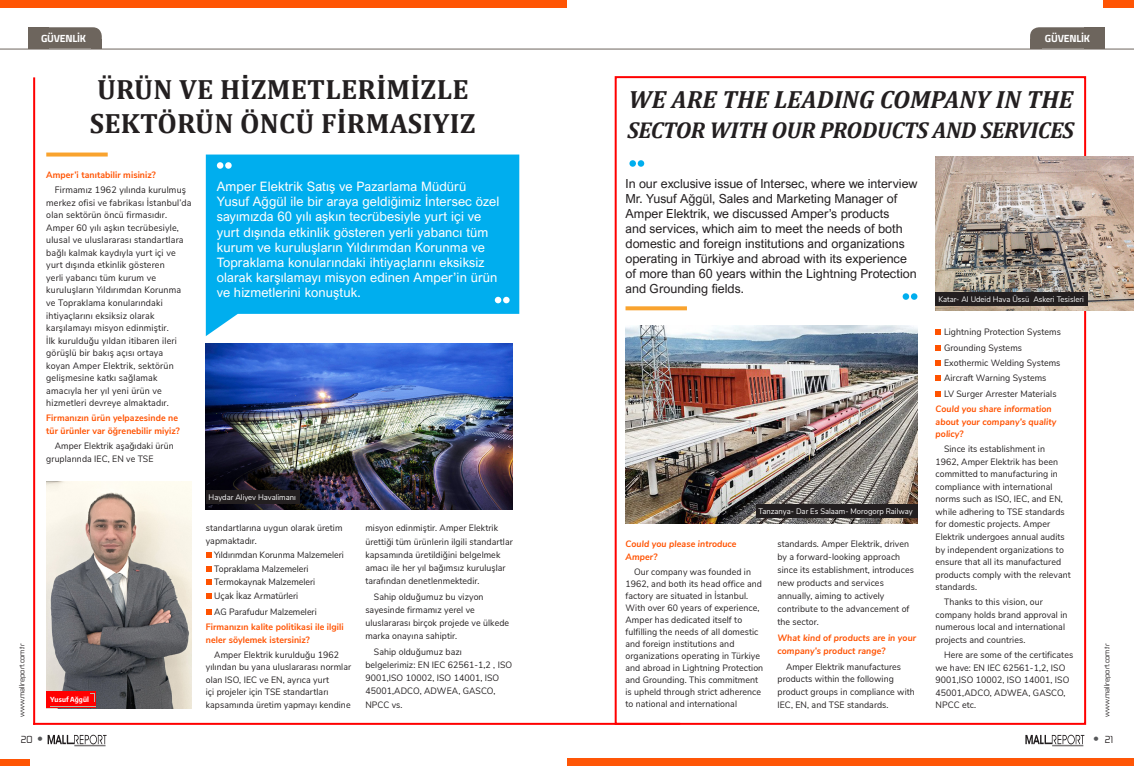
<style>
.page{position:relative;width:1134px;height:766px;background:#fff}
.page>*{position:absolute;margin:0;border:0;box-sizing:border-box;transform-origin:0 0}
.t1{font:700 28px/34px "Cambria";letter-spacing:.01em;color:#231f20}
.t2{font:italic 700 25px "Cambria";color:#231f20}
.t3{font:italic 700 23px "Cambria";letter-spacing:-.02em;color:#231f20}
.t4{font:13px/15px "Arial Nova";letter-spacing:.01em;color:#fff}
.t5{font:12.5px/15px "Arial Nova";color:#231f20}
.t6{font:700 10.4px "Titillium Web";letter-spacing:-.02em;color:#fff}
.t7{font:9.5px "Zekton Rg";color:#231f20}
.t8{font:9.3px/12.5px "Nunito Sans";letter-spacing:.02em;color:#231f20;scale:.95 1}
.t9{font:9.2px/12.5px "Nunito Sans";letter-spacing:.01em;color:#231f20;scale:.95 1}
.t10{font:700 9.2px/12.5px "Nunito Sans";letter-spacing:.01em;color:#ff5200;scale:.95 1}
.t11{font:italic 700 9.2px/12.5px "Nunito Sans";letter-spacing:.01em;color:#ff5200;scale:.95 1}
.t12{font:8px "Nunito Sans";color:#fff;scale:.95 1}
.t13{font:7px "Zekton Rg";color:#231f20}
.t14{font:700 7px "Encode Sans Condensed";letter-spacing:.02em;color:#fff}
.s1{font-family:"Helvetica Neue";font-weight:500;font-stretch:condensed;font-size:12px;color:#57585a}
</style>
<div class="page">
<div style="left:1030px;top:27px;width:75px;height:22px;background:#6d655d;border-radius:9px"></div>
<div style="left:1084px;top:27px;width:21px;height:22px;background:#6d655d"></div>
<div style="left:1030px;top:39px;width:11px;height:10px;background:#6d655d"></div>
<hr style="left:567px;top:49px;width:567px;height:1px;background:#6d655d">
<svg style="left:1025px;top:734px;width:59px;height:12px"></svg>
<div style="left:28px;top:27px;width:21px;height:22px;background:#6d655d"></div>
<div style="left:91px;top:39px;width:11px;height:10px;background:#6d655d"></div>
<hr style="left:0;top:49px;width:567px;height:1px;background:#6d655d">
<div style="left:28px;top:27px;width:74px;height:22px;background:#6d655d;border-radius:9px"></div>
<svg style="left:48px;top:734px;width:59px;height:12px"></svg>
<div style="left:0;top:0;width:567px;height:7px;background:#ff5504"></div>
<div style="left:1103px;top:0;width:31px;height:7px;background:#ff5504"></div>
<div style="left:0;top:759px;width:29px;height:6px;background:#ff5504"></div>
<div style="left:567px;top:758px;width:567px;height:7px;background:#ff5606"></div>
<svg style="left:206px;top:154px;width:313px;height:182px;background:#1eb7f0"></svg>
<div style="left:217px;top:162px;width:6px;height:7px;background:#fff;border-radius:50%"></div>
<svg style="left:225px;top:162px;width:7px;height:7px"></svg>
<div style="left:629px;top:160px;width:7px;height:7px;background:#00aeee;border-radius:50%"></div>
<div style="left:638px;top:160px;width:6px;height:7px;background:#00aeee;border-radius:50%"></div>
<div style="left:903px;top:293px;width:6px;height:7px;background:#00aeee;border-radius:50%"></div>
<div style="left:911px;top:293px;width:6px;height:7px;background:#00aeee;border-radius:50%"></div>
<svg style="left:495px;top:297px;width:6px;height:6px"></svg>
<div style="left:503px;top:297px;width:7px;height:6px;background:#fff;border-radius:50%"></div>
<svg style="left:46px;top:152px;width:62px;height:4px"></svg>
<svg style="left:625px;top:306px;width:62px;height:4px"></svg>
<hr style="left:33px;top:77px;width:2px;height:647px;background:#f00">
<hr style="left:33px;top:722px;width:647px;height:2px;background:#f00">
<img style="left:206px;top:343px;width:307px;height:166px">
<div style="left:615px;top:76px;width:471px;height:648px;border:2px solid #f00"></div>
<img style="left:46px;top:482px;width:145px;height:226px">
<svg style="left:206px;top:552px;width:5px;height:5px"></svg>
<svg style="left:935px;top:329px;width:5px;height:6px"></svg>
<svg style="left:935px;top:345px;width:5px;height:5px"></svg>
<svg style="left:935px;top:360px;width:5px;height:5px"></svg>
<svg style="left:935px;top:375px;width:5px;height:6px"></svg>
<svg style="left:935px;top:391px;width:5px;height:5px"></svg>
<svg style="left:206px;top:566px;width:5px;height:5px"></svg>
<svg style="left:206px;top:579px;width:5px;height:6px"></svg>
<svg style="left:206px;top:593px;width:5px;height:5px"></svg>
<svg style="left:206px;top:609px;width:5px;height:5px"></svg>
<img style="left:625px;top:326px;width:292px;height:197px">
<img style="left:935px;top:156px;width:199px;height:154px">
<div style="left:46px;top:691px;width:50px;height:17px;background:#f00"></div>
<hr style="left:50px;top:706px;width:45px;height:1px;background:#b8b8ac">
<svg style="left:90px;top:693px;width:5px;height:8px"></svg>
<div style="left:206px;top:490px;width:94px;height:13px;background:#231f20"></div>
<div style="left:756px;top:504px;width:161px;height:13px;background:#231f20"></div>
<div style="left:935px;top:292px;width:153px;height:13px;background:#231f20"></div>
<p class="t6" style="left:41px;top:30px;width:46px">GÜVENLİK</p>
<p class="t6" style="left:1045px;top:30px;width:46px">GÜVENLİK</p>
<h1 class="t1" style="left:90px;top:72px;width:388px">ÜRÜN VE HİZMETLERİMİZLE<br>SEKTÖRÜN ÖNCÜ FİRMASIYIZ</h1>
<h2 class="t2" style="left:629px;top:82px;width:446px">WE ARE THE LEADING COMPANY IN THE</h2>
<h3 class="t3" style="left:627px;top:114px;width:448px">SECTOR WITH OUR PRODUCTS AND SERVICES</h3>
<p class="t10" style="left:46px;top:168px;width:117px">Amper’i tanıtabilir misiniz?</p>
<p class="t8" style="left:46px;top:183px;width:154px;text-indent:9px">Firmamız 1962 yılında kurulmuş merkez ofisi ve fabrikası İstanbul’da olan sektörün öncü firmasıdır.<br>Amper 60 yılı aşkın tecrübesiyle, ulusal ve uluslararası standartlara bağlı kalmak kaydıyla yurt içi ve yurt dışında etkinlik gösteren<br>yerli yabancı tüm kurum ve kuruluşların Yıldırımdan Korunma ve Topraklama konularındaki ihtiyaçlarını eksiksiz olarak karşılamayı misyon edinmiştir.<br>İlk kurulduğu yıldan itibaren ileri görüşlü bir bakış açısı ortaya<br>koyan Amper Elektrik, sektörün gelişmesine katkı sağlamak amacıyla her yıl yeni ürün ve hizmetleri devreye almaktadır.</p>
<p class="t10" style="left:46px;top:411px;width:142px">Firmanızın ürün yelpazesinde ne tür ürünler var öğrenebilir miyiz?</p>
<p class="t9" style="left:46px;top:439px;width:136px;text-indent:9px">Amper Elektrik aşağıdaki ürün gruplarında IEC, EN ve TSE</p>
<p class="t13" style="left:18px;top:717px;width:75px;rotate:-90deg">www.mallreport.com.tr</p>
<p class="t7" style="left:21px;top:733px;width:24px">20 <span class="s1">•</span></p>
<p class="t14" style="left:50px;top:694px;width:40px">Yusuf Ağgül</p>
<p class="t4" style="left:217px;top:179px;width:284px">Amper Elektrik Satış ve Pazarlama Müdürü Yusuf Ağgül ile bir araya geldiğimiz İntersec özel sayımızda 60 yılı aşkın tecrübesiyle yurt içi ve yurt dışında etkinlik gösteren yerli yabancı tüm kurum ve kuruluşların Yıldırımdan Korunma ve Topraklama konularındaki ihtiyaçlarını eksiksiz olarak karşılamayı misyon edinen Amper’in ürün ve hizmetlerini konuştuk.</p>
<p class="t5" style="left:625px;top:176px;width:293px">In our exclusive issue of Intersec, where we interview Mr. Yusuf Ağgül, Sales and Marketing Manager of Amper Elektrik, we discussed Amper’s products<br>and services, which aim to meet the needs of both domestic and foreign institutions and organizations operating in Türkiye and abroad with its experience of more than 60 years within the Lightning Protection and Grounding fields.</p>
<p class="t12" style="left:209px;top:491px;width:93px">Haydar Aliyev Havalimanı</p>
<p class="t9" style="left:206px;top:521px;width:145px">standartlarına uygun olarak üretim yapmaktadır.</p>
<p class="t9" style="left:214px;top:547px;width:138px;line-height:13.8px">Yıldırımdan Korunma Malzemeleri<br>Topraklama Malzemeleri<br>Termokaynak Malzemeleri<br>Uçak İkaz Armatürleri</p>
<p class="t9" style="left:214px;top:604px;width:109px">AG Parafudur Malzemeleri</p>
<p class="t10" style="left:206px;top:620px;width:147px">Firmanızın kalite politikasi ile ilgili neler söylemek istersiniz?</p>
<p class="t9" style="left:206px;top:647px;width:155px;text-indent:9px">Amper Elektrik kurulduğu 1962 yılından bu yana uluslararası normlar olan ISO, IEC ve EN, ayrıca yurt<br>içi projeler için TSE standartları kapsamında üretim yapmayı kendine</p>
<p class="t9" style="left:365px;top:521px;width:157px;line-height:13.1px">misyon edinmiştir. Amper Elektrik ürettiği tüm ürünlerin ilgili standartlar kapsamında üretildiğini belgelmek amacı ile her yıl bağımsız kuruluşlar tarafından denetlenmektedir.</p>
<p class="t9" style="left:365px;top:589px;width:153px;line-height:13.1px;text-indent:9px">Sahip olduğumuz bu vizyon sayesinde firmamız yerel ve uluslararası birçok projede ve ülkede marka onayına sahiptir.</p>
<p class="t9" style="left:365px;top:644px;width:156px;line-height:13.1px;text-indent:9px">Sahip olduğumuz bazı belgelerimiz: EN IEC 62561-1,2 , ISO<br>9001,ISO 10002, ISO 14001, ISO<br>45001,ADCO, ADWEA, GASCO,<br>NPCC vs.</p>
<p class="t12" style="left:758px;top:505px;width:164px">Tanzanya- Dar Es Salaam- Morogorp Railway</p>
<p class="t11" style="left:625px;top:537px;width:118px">Could you please introduce<br>Amper?</p>
<p class="t9" style="left:625px;top:565px;width:146px;line-height:12px;text-indent:9px">Our company was founded in<br>1962, and both its head office and factory are situated in İstanbul.<br>With over 60 years of experience,<br>Amper has dedicated itself to fulfilling the needs of all domestic and foreign institutions and organizations operating in Türkiye and abroad in Lightning Protection and Grounding. This commitment is upheld through strict adherence to national and international</p>
<p class="t9" style="left:777px;top:537px;width:145px;line-height:12.9px">standards. Amper Elektrik, driven by a forward-looking approach since its establishment, introduces new products and services annually, aiming to actively contribute to the advancement of the sector.</p>
<p class="t11" style="left:777px;top:630px;width:147px;line-height:13px">What kind of products are in your company’s product range?</p>
<p class="t9" style="left:777px;top:659px;width:146px;line-height:12.9px;text-indent:9px">Amper Elektrik manufactures products within the following product groups in compliance with<br>IEC, EN, and TSE standards.</p>
<p class="t12" style="left:938px;top:293px;width:155px">Katar- Al Udeid Hava Üssü Askeri Tesisleri</p>
<p class="t9" style="left:944px;top:324px;width:125px;line-height:15.3px">Lightning Protection Systems<br>Grounding Systems<br>Exothermic Welding Systems<br>Aircraft Warning Systems<br>LV Surger Arrester Materials</p>
<p class="t11" style="left:935px;top:402px;width:129px">Could you share information about your company’s quality policy?</p>
<p class="t9" style="left:935px;top:442px;width:144px;text-indent:9px">Since its establishment in<br>1962, Amper Elektrik has been committed to manufacturing in compliance with international norms such as ISO, IEC, and EN, while adhering to TSE standards for domestic projects. Amper<br>Elektrik undergoes annual audits by independent organizations to ensure that all its manufactured products comply with the relevant standards.</p>
<p class="t9" style="left:935px;top:595px;width:140px;text-indent:9px">Thanks to this vision, our company holds brand approval in numerous local and international projects and countries.</p>
<p class="t9" style="left:935px;top:648px;width:146px;text-indent:9px">Here are some of the certificates we have: EN IEC 62561-1,2, ISO<br>9001,ISO 10002, ISO 14001, ISO<br>45001,ADCO, ADWEA, GASCO,<br>NPCC etc.</p>
<p class="t13" style="left:1102px;top:717px;width:75px;rotate:-90deg">www.mallreport.com.tr</p>
<p class="t7" style="left:1093px;top:733px;width:21px"><span class="s1">•</span> 21</p>
</div>
